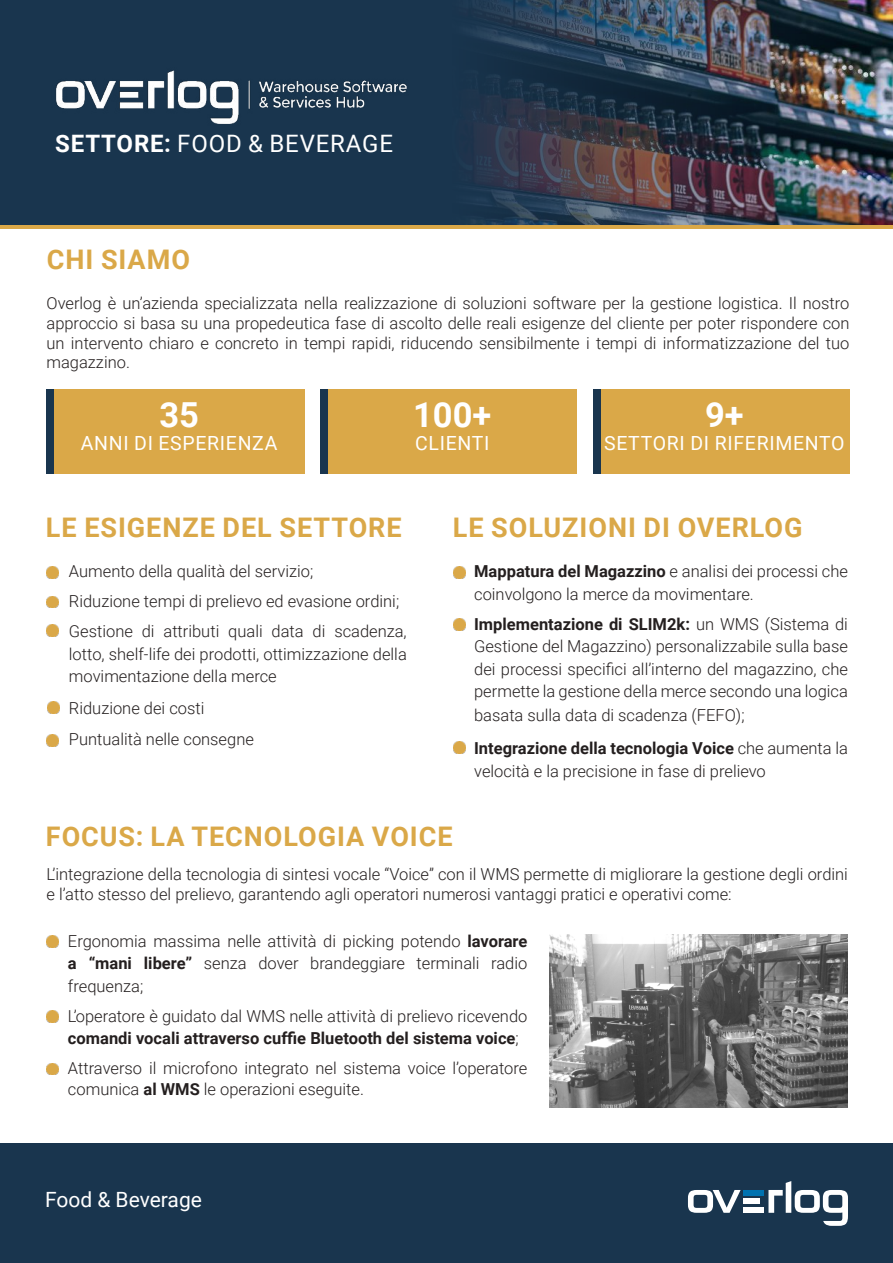
<style>
.page{position:relative;width:893px;height:1263px;background:#fff}
.page>*{position:absolute;margin:0;border:0;box-sizing:border-box;transform-origin:0 0}
.t1{font:700 34.5px "Roboto";color:#fff}
.t2{font:700 27px "Roboto";letter-spacing:.035em;color:#daa848}
.t3{font:24px "Roboto";letter-spacing:.035em;color:#fff}
.t4{font:21px "Roboto";color:#fff}
.t5{font:19.5px "Roboto";letter-spacing:.035em;color:#fff}
.t6{font:300 16.5px/22.5px "Roboto";color:#241f1f}
.s1{font-weight:700}
</style>
<div class="page">
<div style="left:0;top:1144px;width:893px;height:119px;background:#19354e"></div>
<svg style="left:688px;top:1190px;width:53px;height:23px"></svg>
<div style="left:743px;top:1190px;width:21px;height:5px;background:#0072b0"></div>
<div style="left:743px;top:1199px;width:17px;height:5px;background:#fff"></div>
<div style="left:743px;top:1208px;width:21px;height:5px;background:#fff"></div>
<svg style="left:768px;top:1181px;width:80px;height:45px"></svg>
<div style="left:54px;top:389px;width:250px;height:85px;background:#daa848"></div>
<div style="left:46px;top:389px;width:8px;height:85px;background:#19354e"></div>
<div style="left:320px;top:389px;width:8px;height:85px;background:#19354e"></div>
<div style="left:593px;top:389px;width:8px;height:85px;background:#19354e"></div>
<div style="left:328px;top:389px;width:249px;height:85px;background:#daa848"></div>
<div style="left:601px;top:389px;width:248px;height:85px;background:#daa848"></div>
<svg style="left:47px;top:566px;width:12px;height:12px"></svg>
<svg style="left:47px;top:596px;width:12px;height:12px"></svg>
<svg style="left:47px;top:702px;width:12px;height:12px"></svg>
<svg style="left:47px;top:625px;width:12px;height:11px"></svg>
<svg style="left:454px;top:566px;width:12px;height:12px"></svg>
<svg style="left:454px;top:741px;width:12px;height:12px"></svg>
<svg style="left:454px;top:619px;width:12px;height:11px"></svg>
<svg style="left:47px;top:936px;width:12px;height:12px"></svg>
<svg style="left:47px;top:1010px;width:12px;height:12px"></svg>
<svg style="left:47px;top:1063px;width:12px;height:12px"></svg>
<svg style="left:47px;top:735px;width:12px;height:11px"></svg>
<img style="left:549px;top:935px;width:298px;height:172px">
<img style="left:0;top:0;width:893px;height:225px">
<img style="left:45px;top:68px;width:376px;height:59px">
<hr style="left:0;top:225px;width:893px;height:4px;background:#daa848">
<h3 class="t3" style="left:55px;top:127px;width:339px"><span class="s1">SETTORE:</span> FOOD &amp; BEVERAGE</h3>
<h2 class="t2" style="left:47px;top:241px;width:145px">CHI SIAMO</h2>
<p class="t6" style="left:46px;top:293px;width:804px;line-height:19.8px;text-align:justify">Overlog è un’azienda specializzata nella realizzazione di soluzioni software per la gestione logistica. Il nostro approccio si basa su una propedeutica fase di ascolto delle reali esigenze del cliente per poter rispondere con un intervento chiaro e concreto in tempi rapidi, riducendo sensibilmente i tempi di informatizzazione del tuo magazzino.</p>
<h1 class="t1" style="left:159px;top:390px;width:41px">35</h1>
<p class="t5" style="left:81px;top:430px;width:198px">ANNI DI ESPERIENZA</p>
<h1 class="t1" style="left:413px;top:390px;width:80px">100+</h1>
<p class="t5" style="left:415px;top:430px;width:76px">CLIENTI</p>
<h1 class="t1" style="left:705px;top:390px;width:40px">9+</h1>
<p class="t5" style="left:604px;top:430px;width:242px">SETTORI DI RIFERIMENTO</p>
<h2 class="t2" style="left:46px;top:508px;width:357px">LE ESIGENZE DEL SETTORE</h2>
<p class="t6" style="left:69px;top:556px;width:339px;line-height:30px">Aumento della qualità del servizio;<br>Riduzione tempi di prelievo ed evasione ordini;<br>Gestione di attributi quali data di scadenza,</p>
<p class="t6" style="left:69px;top:642px;width:339px">lotto, shelf-life dei prodotti, ottimizzazione della movimentazione della merce</p>
<p class="t6" style="left:69px;top:691px;width:186px;line-height:31.5px">Riduzione dei costi<br>Puntualità nelle consegne</p>
<h2 class="t2" style="left:453px;top:508px;width:351px">LE SOLUZIONI DI OVERLOG</h2>
<p class="t6" style="left:474px;top:559px;width:375px"><span class="s1">Mappatura del Magazzino</span> e analisi dei processi che coinvolgono la merce da movimentare.</p>
<p class="t6" style="left:474px;top:612px;width:375px;text-align:justify"><span class="s1">Implementazione di SLIM2k:</span> un WMS (Sistema di Gestione del Magazzino) personalizzabile sulla base dei processi specifici all’interno del magazzino, che permette la gestione della merce secondo una logica</p>
<p class="t6" style="left:474px;top:698px;width:375px;line-height:33px">basata sulla data di scadenza (FEFO);<br><span class="s1">Integrazione della tecnologia Voice</span> che aumenta la</p>
<p class="t6" style="left:474px;top:759px;width:293px">velocità e la precisione in fase di prelievo</p>
<h2 class="t2" style="left:46px;top:817px;width:408px">FOCUS: LA TECNOLOGIA VOICE</h2>
<p class="t6" style="left:46px;top:864px;width:803px;line-height:19.8px">L’integrazione della tecnologia di sintesi vocale “Voice” con il WMS permette di migliorare la gestione degli ordini e l’atto stesso del prelievo, garantendo agli operatori numerosi vantaggi pratici e operativi come:</p>
<p class="t6" style="left:68px;top:929px;width:461px;text-align:justify">Ergonomia massima nelle attività di picking potendo <span class="s1">lavorare a “mani libere”</span> senza dover brandeggiare terminali radio frequenza;</p>
<p class="t6" style="left:68px;top:1004px;width:461px">L’operatore è guidato dal WMS nelle attività di prelievo ricevendo <span class="s1">comandi vocali attraverso cuffie Bluetooth del sistema voice</span>;</p>
<p class="t6" style="left:68px;top:1057px;width:461px;line-height:21px">Attraverso il microfono integrato nel sistema voice l’operatore comunica <span class="s1">al WMS</span> le operazioni eseguite.</p>
<p class="t4" style="left:45px;top:1185px;width:158px">Food &amp; Beverage</p>
</div>
